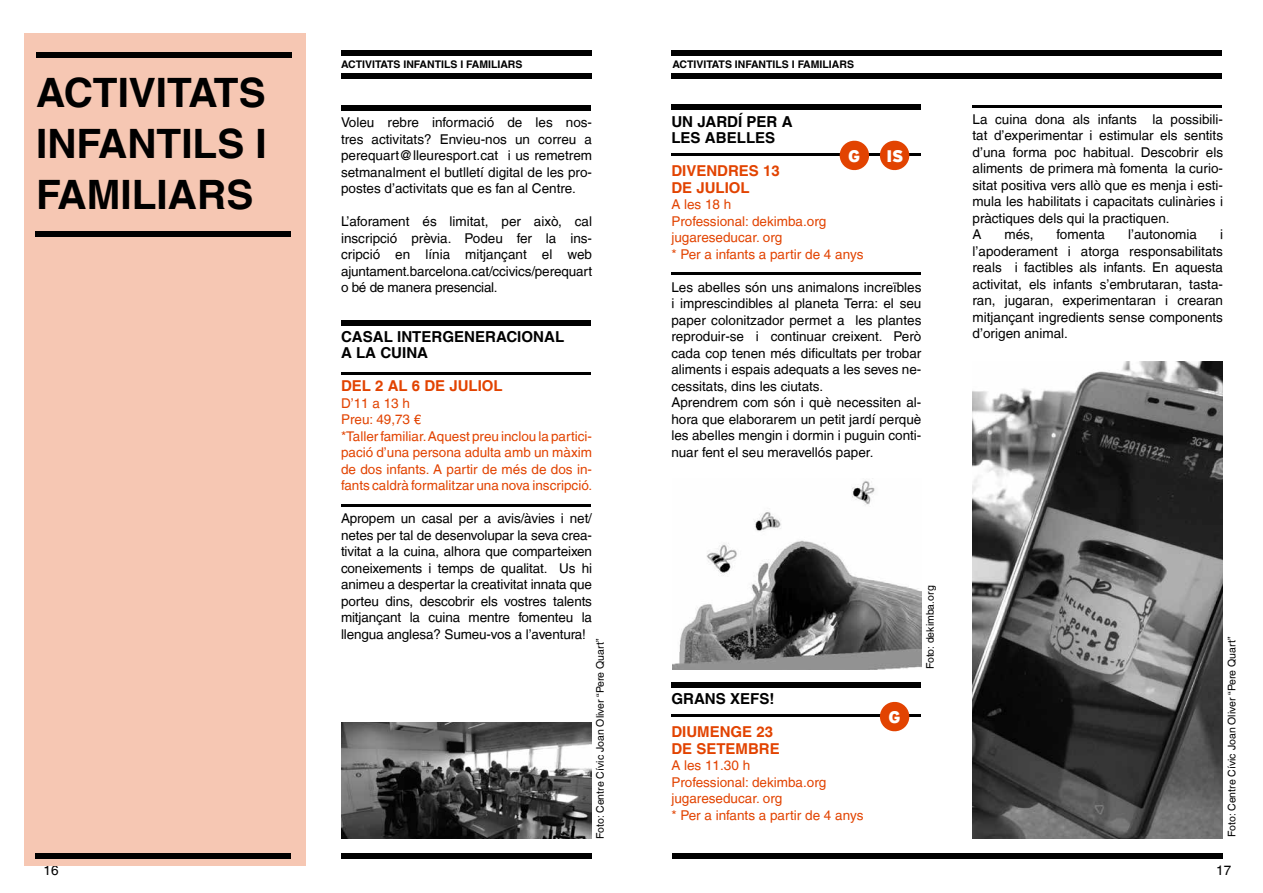
<style>
.page{position:relative;width:1263px;height:893px;background:#fff}
.page>*{position:absolute;margin:0;border:0;box-sizing:border-box;transform-origin:0 0}
.t1{font:700 40.5px/51px "Helvetica LT";color:#000;text-align:justify}
.t2{font:900 16.65px "Interstate Mono";color:#fff}
.t3{font:700 15.15px/16.5px "Helvetica LT";color:#000}
.t4{font:700 15px/16.5px "Helvetica LT";color:#e24301}
.t5{font:13.5px/16.5px "Helvetica LT";color:#000;text-align:justify}
.t6{font:13.5px/16.5px "Helvetica LT";color:#e24301}
.t7{font:10.5px "Helvetica LT";color:#000}
.t8{font:700 10.5px "Helvetica LT";color:#000}
</style>
<div class="page">
<div style="left:672px;top:853px;width:550px;height:5px;background:#000"></div>
<div style="left:341px;top:853px;width:250px;height:5px;background:#000"></div>
<div style="left:341px;top:50px;width:250px;height:5px;background:#000"></div>
<div style="left:341px;top:73px;width:250px;height:5px;background:#000"></div>
<div style="left:341px;top:105px;width:249px;height:6px;background:#000"></div>
<div style="left:341px;top:320px;width:249px;height:5px;background:#000"></div>
<hr style="left:341px;top:372px;width:249px;height:3px;background:#000">
<hr style="left:341px;top:504px;width:249px;height:3px;background:#000">
<div style="left:25px;top:33px;width:281px;height:833px;background:#f6c7b3"></div>
<div style="left:36px;top:52px;width:255px;height:6px;background:#000"></div>
<div style="left:36px;top:853px;width:255px;height:5px;background:#000"></div>
<div style="left:36px;top:231px;width:255px;height:5px;background:#000"></div>
<div style="left:671px;top:50px;width:551px;height:5px;background:#000"></div>
<div style="left:671px;top:73px;width:551px;height:5px;background:#000"></div>
<div style="left:671px;top:105px;width:250px;height:5px;background:#000"></div>
<hr style="left:671px;top:153px;width:250px;height:2px;background:#000">
<svg style="left:878px;top:140px;width:33px;height:31px"></svg>
<svg style="left:838px;top:140px;width:32px;height:31px"></svg>
<hr style="left:671px;top:273px;width:250px;height:2px;background:#000">
<div style="left:671px;top:682px;width:250px;height:6px;background:#000"></div>
<hr style="left:671px;top:714px;width:250px;height:2px;background:#000">
<svg style="left:878px;top:701px;width:33px;height:31px"></svg>
<hr style="left:972px;top:105px;width:250px;height:2px;background:#000">
<img style="left:672px;top:480px;width:249px;height:189px">
<img style="left:972px;top:361px;width:250px;height:478px">
<img style="left:341px;top:722px;width:250px;height:117px">
<h1 class="t1" style="left:36px;top:67px;width:232px">ACTIVITATS INFANTILS I FAMILIARS</h1>
<p class="t8" style="left:341px;top:58px;width:183px">ACTIVITATS INFANTILS I FAMILIARS</p>
<p class="t8" style="left:672px;top:58px;width:183px">ACTIVITATS INFANTILS I FAMILIARS</p>
<p class="t3" style="left:671px;top:113px;width:123px">UN JARDÍ PER A<br>LES ABELLES</p>
<p class="t5" style="left:972px;top:111px;width:252px;text-align:left">La cuina dona als infants la possibili&shy;tat d’experimentar i estimular els sentits d’una forma poc habitual. Descobrir els aliments de primera mà fomenta la curio&shy;sitat positiva vers allò que es menja i esti&shy;mula les habilitats i capacitats culinàries i pràctiques dels qui la practiquen.<br>A</p>
<p class="t5" style="left:341px;top:114px;width:253px">Voleu rebre informació de les nos&shy;tres activitats? Envieu-nos un correu a perequart@lleuresport.cat i us remetrem setmanalment el butlletí digital de les pro&shy;postes d’activitats que es fan al Centre.</p>
<p class="t5" style="left:341px;top:213px;width:253px">L’aforament és limitat, per això, cal inscripció prèvia. Podeu fer la ins&shy;cripció en línia mitjançant el web ajuntament.barcelona.cat/ccivics/perequart o bé de manera presencial.</p>
<p class="t3" style="left:341px;top:328px;width:225px">CASAL INTERGENERACIONAL<br>A LA CUINA</p>
<p class="t4" style="left:341px;top:377px;width:163px">DEL 2 AL 6 DE JULIOL</p>
<p class="t6" style="left:341px;top:395px;width:253px">D’11 a 13 h<br>Preu: 49,73 €<br>*Taller familiar. Aquest preu inclou la partici&shy;pació d’una persona adulta amb un màxim de dos infants. A partir de més de dos in&shy;fants caldrà formalitzar una nova inscripció.</p>
<p class="t5" style="left:341px;top:510px;width:253px">Apropem un casal per a avis/àvies i net/ netes per tal de desenvolupar la seva crea&shy;tivitat a la cuina, alhora que comparteixen coneixements i temps de qualitat. Us hi animeu a despertar la creativitat innata que porteu dins, descobrir els vostres talents mitjançant la cuina mentre fomenteu la llengua anglesa? Sumeu-vos a l’aventura!</p>
<p class="t2" style="left:848px;top:146px;width:14px">G</p>
<p class="t2" style="left:886px;top:146px;width:19px">IS</p>
<p class="t4" style="left:671px;top:162px;width:110px">DIVENDRES 13<br>DE JULIOL</p>
<p class="t6" style="left:671px;top:196px;width:194px">A les 18 h<br>Professional: dekimba.org jugareseducar. org<br>* Per a infants a partir de 4 anys</p>
<p class="t5" style="left:671px;top:279px;width:252px;text-align:left">Les abelles són uns animalons increïbles i imprescindibles al planeta Terra: el seu paper colonitzador permet a les plantes reproduir-se i continuar creixent. Però cada cop tenen més dificultats per trobar aliments i espais adequats a les seves ne&shy;cessitats, dins les ciutats.<br>Aprendrem com són i què necessiten al&shy;hora que elaborarem un petit jardí perquè les abelles mengin i dormin i puguin conti&shy;nuar fent el seu meravellós paper.</p>
<p class="t5" style="left:1004px;top:226px;width:31px">més,</p>
<p class="t5" style="left:1056px;top:226px;width:50px">fomenta</p>
<p class="t5" style="left:1128px;top:226px;width:71px">l’autonomia</p>
<p class="t5" style="left:972px;top:226px;width:252px;text-indent:248px">i l’apoderament i atorga responsabilitats reals i factibles als infants. En aquesta activitat, els infants s’embrutaran, tasta&shy;ran, jugaran, experimentaran i crearan mitjançant ingredients sense components d’origen animal.</p>
<p class="t7" style="left:924px;top:669px;width:85px;rotate:-90deg">Foto: dekimba.org</p>
<p class="t7" style="left:594px;top:839px;width:202px;rotate:-90deg">Foto: Centre Cívic Joan Oliver “Pere Quart”</p>
<p class="t7" style="left:1226px;top:837px;width:202px;rotate:-90deg">Foto: Centre Cívic Joan Oliver “Pere Quart”</p>
<p class="t3" style="left:671px;top:690px;width:105px">GRANS XEFS!</p>
<p class="t2" style="left:888px;top:708px;width:14px">G</p>
<p class="t4" style="left:671px;top:723px;width:110px">DIUMENGE 23<br>DE SETEMBRE</p>
<p class="t6" style="left:671px;top:757px;width:194px">A les 11.30 h<br>Professional: dekimba.org jugareseducar. org<br>* Per a infants a partir de 4 anys</p>
<p class="t5" style="left:44px;top:862px;width:17px">16</p>
<p class="t5" style="left:1216px;top:862px;width:17px">17</p>
</div>
